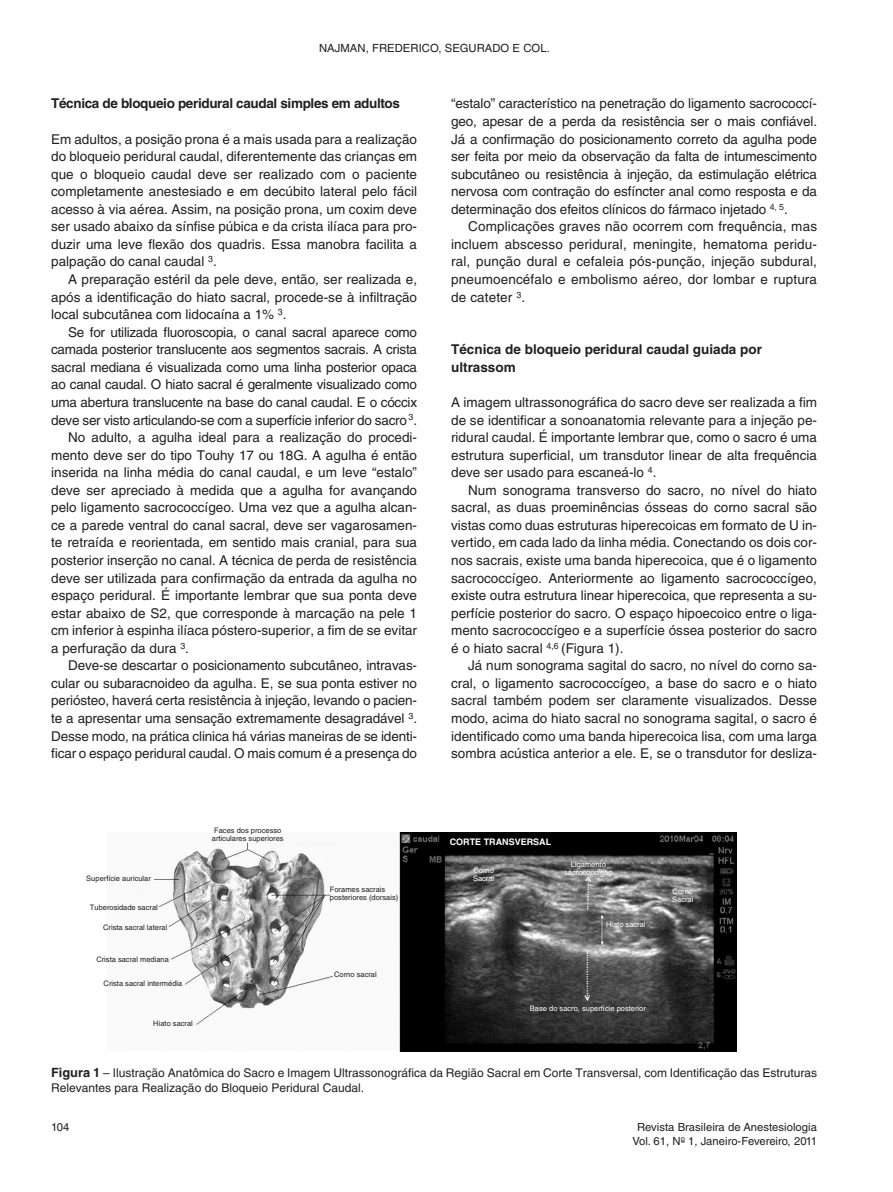
<style>
.page{position:relative;width:893px;height:1192px;background:#fff}
.page>*{position:absolute;margin:0;border:0;box-sizing:border-box;transform-origin:0 0}
.Corpo_de_texto{font:13.5px/17.5px "Helvetica LT Std";color:#231f20;text-align:justify}
.Corpo_de_texto_sem{font:13.5px/17.5px "Helvetica LT Std";color:#231f20;text-align:justify}
.t3{font:700 13.5px/17.5px "Helvetica LT Std";color:#231f20}
.t3-2{font:700 13.5px "Helvetica LT Std";letter-spacing:-.025em;color:#231f20}
.f2{font:12px/15px "Helvetica LT Std";color:#231f20}
.x-numeracao_rodape{font:11.25px "Helvetica LT Std";letter-spacing:.005em;color:#231f20}
.x-numeracao_rodape-2{font:11.25px "Helvetica LT Std";letter-spacing:-.015em;color:#231f20}
.x-cabeco{font:11.25px "Helvetica LT Std";letter-spacing:.005em;color:#231f20}
.f3{font:700 9px "Helvetica LT Std";color:#fff}
.f3-2{font:7.5px/7.5px "Helvetica LT Std";color:#231f20;text-align:center}
.f3-3{font:7.5px "Helvetica LT Std";color:#fff}
.s1{font-weight:700;font-size:12.75px}
</style>
<div class="page">
<img style="left:109px;top:832px;width:627px;height:219px">
<p class="x-cabeco" style="left:319px;top:42px;width:232px">NAJMAN, FREDERICO, SEGURADO E COL.</p>
<p class="t3-2" style="left:51px;top:95px;width:350px">Técnica de bloqueio peridural caudal simples em adultos</p>
<p class="Corpo_de_texto_sem" style="left:51px;top:130px;width:367px">Em adultos, a posição prona é a mais usada para a realização do bloqueio peridural caudal, diferentemente das crianças em que o bloqueio caudal deve ser realizado com o paciente completamente anestesiado e em decúbito lateral pelo fácil acesso à via aérea. Assim, na posição prona, um coxim deve ser usado abaixo da sínfise púbica e da crista ilíaca para pro&shy;duzir uma leve flexão dos quadris. Essa manobra facilita a palpação do canal caudal <sup>3</sup>.</p>
<p class="Corpo_de_texto" style="left:51px;top:270px;width:367px;text-indent:17px">A preparação estéril da pele deve, então, ser realizada e, após a identificação do hiato sacral, procede-se à infiltração local subcutânea com lidocaína a 1% <sup>3</sup>.</p>
<p class="Corpo_de_texto" style="left:51px;top:323px;width:367px;text-indent:17px">Se for utilizada fluoroscopia, o canal sacral aparece como camada posterior translucente aos segmentos sacrais. A crista sacral mediana é visualizada como uma linha posterior opaca ao canal caudal. O hiato sacral é geralmente visualizado como uma abertura translucente na base do canal caudal. E o cóccix deve ser visto articulando-se com a superfície inferior do sacro <sup>3</sup>.</p>
<p class="Corpo_de_texto" style="left:51px;top:428px;width:367px;text-indent:17px">No adulto, a agulha ideal para a realização do procedi&shy;mento deve ser do tipo Touhy 17 ou 18G. A agulha é então inserida na linha média do canal caudal, e um leve “estalo” deve ser apreciado à medida que a agulha for avançando pelo ligamento sacrococcígeo. Uma vez que a agulha alcan&shy;ce a parede ventral do canal sacral, deve ser vagarosamen&shy;te retraída e reorientada, em sentido mais cranial, para sua posterior inserção no canal. A técnica de perda de resistência deve ser utilizada para confirmação da entrada da agulha no espaço peridural. É importante lembrar que sua ponta deve estar abaixo de S2, que corresponde à marcação na pele 1 cm inferior à espinha ilíaca póstero-superior, a fim de se evitar a perfuração da dura <sup>3</sup>.</p>
<p class="Corpo_de_texto" style="left:51px;top:656px;width:367px;text-indent:17px">Deve-se descartar o posicionamento subcutâneo, intravas&shy;cular ou subaracnoideo da agulha. E, se sua ponta estiver no periósteo, haverá certa resistência à injeção, levando o pacien&shy;te a apresentar uma sensação extremamente desagradável <sup>3</sup>.<br>Desse modo, na prática clinica há várias maneiras de se identi&shy;ficar o espaço peridural caudal. O mais comum é a presença do</p>
<p class="f3-2" style="left:86px;top:874px;width:66px">Superfície auricular</p>
<p class="f3-2" style="left:90px;top:903px;width:69px">Tuberosidade sacral</p>
<p class="f3-2" style="left:103px;top:924px;width:66px">Crista sacral lateral</p>
<p class="f3-2" style="left:96px;top:955px;width:74px">Crista sacral mediana</p>
<p class="f3-2" style="left:104px;top:979px;width:80px">Crista sacral intermédia</p>
<p class="f3-2" style="left:153px;top:1020px;width:41px">Hiato sacral</p>
<p class="f3-2" style="left:212px;top:826px;width:73px">Faces dos processo articulares superiores</p>
<p class="f3-2" style="left:330px;top:885px;width:57px">Forames sacrais</p>
<p class="f3-2" style="left:330px;top:893px;width:70px">posteriores (dorsais)</p>
<p class="f3-2" style="left:334px;top:970px;width:44px">Corno sacral</p>
<p class="Corpo_de_texto" style="left:451px;top:95px;width:367px">“estalo” característico na penetração do ligamento sacrococcí&shy;geo, apesar de a perda da resistência ser o mais confiável.<br>Já a confirmação do posicionamento correto da agulha pode ser feita por meio da observação da falta de intumescimento subcutâneo ou resistência à injeção, da estimulação elétrica nervosa com contração do esfíncter anal como resposta e da determinação dos efeitos clínicos do fármaco injetado <sup>4,</sup> <sup>5</sup>.</p>
<p class="Corpo_de_texto" style="left:451px;top:218px;width:367px;text-indent:17px">Complicações graves não ocorrem com frequência, mas incluem abscesso peridural, meningite, hematoma peridu&shy;ral, punção dural e cefaleia pós-punção, injeção subdural, pneumoencéfalo e embolismo aéreo, dor lombar e ruptura de cateter <sup>3</sup>.</p>
<p class="t3" style="left:451px;top:340px;width:312px">Técnica de bloqueio peridural caudal guiada por ultrassom</p>
<p class="Corpo_de_texto_sem" style="left:451px;top:393px;width:367px">A imagem ultrassonográfica do sacro deve ser realizada a fim de se identificar a sonoanatomia relevante para a injeção pe&shy;ridural caudal. É importante lembrar que, como o sacro é uma estrutura superficial, um transdutor linear de alta frequência deve ser usado para escaneá-lo <sup>4</sup>.</p>
<p class="Corpo_de_texto" style="left:451px;top:481px;width:367px;text-indent:17px">Num sonograma transverso do sacro, no nível do hiato sacral, as duas proeminências ósseas do corno sacral são vistas como duas estruturas hiperecoicas em formato de U in&shy;vertido, em cada lado da linha média. Conectando os dois cor&shy;nos sacrais, existe uma banda hiperecoica, que é o ligamento sacrococcígeo. Anteriormente ao ligamento sacrococcígeo, existe outra estrutura linear hiperecoica, que representa a su&shy;perfície posterior do sacro. O espaço hipoecoico entre o liga&shy;mento sacrococcígeo e a superfície óssea posterior do sacro é o hiato sacral <sup>4,6</sup> (Figura 1).</p>
<p class="Corpo_de_texto" style="left:451px;top:656px;width:367px;text-indent:17px">Já num sonograma sagital do sacro, no nível do corno sa&shy;cral, o ligamento sacrococcígeo, a base do sacro e o hiato sacral também podem ser claramente visualizados. Desse modo, acima do hiato sacral no sonograma sagital, o sacro é identificado como uma banda hiperecoica lisa, com uma larga sombra acústica anterior a ele. E, se o transdutor for desliza-</p>
<p class="f3" style="left:449px;top:835px;width:103px">CORTE TRANSVERSAL</p>
<p class="f3-3" style="left:473px;top:866px;width:22px">Corno</p>
<p class="f3-3" style="left:473px;top:873px;width:23px">Sacral</p>
<p class="f3-3" style="left:570px;top:860px;width:37px">Ligamento</p>
<p class="f3-3" style="left:564px;top:867px;width:50px">sacrococcígeo</p>
<p class="f3-3" style="left:606px;top:919px;width:41px">Hiato sacral</p>
<p class="f3-3" style="left:672px;top:887px;width:22px">Corno</p>
<p class="f3-3" style="left:672px;top:894px;width:23px">Sacral</p>
<p class="f3-3" style="left:530px;top:1003px;width:117px">Base do sacro, superfície posterior</p>
<p class="f2" style="left:51px;top:1065px;width:767px"><span class="s1">Figura 1</span> – I lustração Anatômica do Sacro e I magem Ultrassonográfica da Região Sacral em Corte Transversal, com I dentificação das Estruturas<br>Relevantes para Realização do Bloqueio Peridural Caudal.</p>
<p class="x-numeracao_rodape" style="left:51px;top:1120px;width:20px">104</p>
<p class="x-numeracao_rodape" style="left:637px;top:1120px;width:181px">Revista Brasileira de Anestesiologia</p>
<p class="x-numeracao_rodape-2" style="left:632px;top:1134px;width:186px">Vol. 61, N<sup>o</sup> 1, Janeiro-Fevereiro, 2011</p>
</div>
